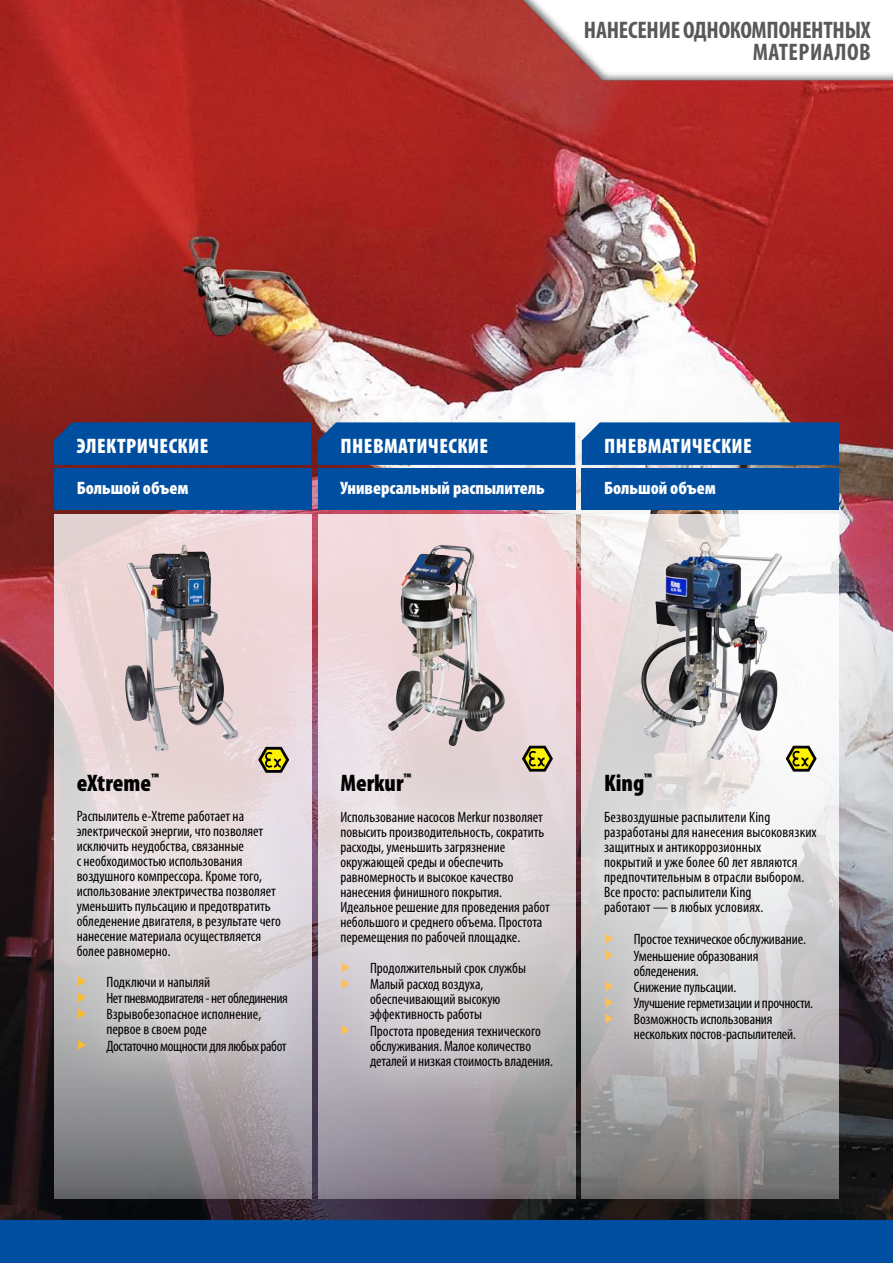
<style>
.page{position:relative;width:893px;height:1263px;background:#fff}
.page>*{position:absolute;margin:0;border:0;box-sizing:border-box;transform-origin:0 0}
.t1{font:700 condensed 24px/22.5px "Myriad Pro";letter-spacing:-.01em;color:#58595b;text-align:right}
.t2{font:900 condensed 24px "Myriad Pro";color:#000}
.t3{font:900 condensed 21px "Myriad Pro";letter-spacing:.02em;color:#fff}
.t4{font:900 condensed 18px "Myriad Pro";color:#fff}
.t5{font:condensed 15px/15px "Myriad Pro";color:#000}
</style>
<div class="page">
<img style="left:0;top:0;width:893px;height:1220px">
<div style="left:495px;top:0;width:398px;height:82px;background:#000;opacity:.6"></div>
<div style="left:0;top:1220px;width:893px;height:43px;background:#004ea0"></div>
<svg style="left:54px;top:514px;width:257px;height:684px;background:#beb0b3"></svg>
<div style="left:54px;top:422px;width:257px;height:43px;background:#004ea0"></div>
<div style="left:54px;top:468px;width:257px;height:41px;background:#004ea0"></div>
<svg style="left:318px;top:514px;width:257px;height:684px;background:#c7b8bd"></svg>
<div style="left:318px;top:422px;width:257px;height:43px;background:#004ea0"></div>
<div style="left:318px;top:468px;width:257px;height:41px;background:#004ea0"></div>
<svg style="left:582px;top:514px;width:257px;height:684px"></svg>
<div style="left:582px;top:422px;width:257px;height:43px;background:#004ea0"></div>
<div style="left:582px;top:468px;width:257px;height:41px;background:#004ea0"></div>
<div style="left:558px;top:728px;width:301px;height:359px;background:#fff;opacity:.7"></div>
<svg style="left:606px;top:934px;width:7px;height:10px"></svg>
<svg style="left:606px;top:950px;width:7px;height:10px"></svg>
<svg style="left:606px;top:981px;width:7px;height:10px"></svg>
<svg style="left:606px;top:997px;width:7px;height:10px"></svg>
<svg style="left:606px;top:1013px;width:7px;height:10px"></svg>
<div style="left:294px;top:729px;width:300px;height:384px;background:#fff;opacity:.7"></div>
<svg style="left:342px;top:962px;width:7px;height:10px"></svg>
<svg style="left:342px;top:979px;width:7px;height:10px"></svg>
<svg style="left:342px;top:1025px;width:7px;height:10px"></svg>
<img style="left:396px;top:545px;width:46px;height:154px">
<svg style="left:786px;top:746px;width:30px;height:25px"></svg>
<svg style="left:522px;top:746px;width:30px;height:25px"></svg>
<img style="left:125px;top:545px;width:59px;height:184px">
<div style="left:31px;top:729px;width:300px;height:370px;background:#fff;opacity:.7"></div>
<svg style="left:78px;top:976px;width:8px;height:10px"></svg>
<svg style="left:78px;top:992px;width:8px;height:10px"></svg>
<svg style="left:78px;top:1009px;width:8px;height:10px"></svg>
<svg style="left:78px;top:1040px;width:8px;height:10px"></svg>
<svg style="left:259px;top:747px;width:30px;height:25px"></svg>
<img style="left:641px;top:542px;width:62px;height:196px">
<h1 class="t1" style="left:584px;top:18px;width:288px">НАНЕСЕНИЕ ОДНОКОМПОНЕНТНЫХ<br>МАТЕРИАЛОВ</h1>
<h2 class="t3" style="left:77px;top:434px;width:133px">ЭЛЕКТРИЧЕСКИЕ</h2>
<h2 class="t3" style="left:341px;top:434px;width:149px">ПНЕВМАТИЧЕСКИЕ</h2>
<h2 class="t3" style="left:604px;top:434px;width:149px">ПНЕВМАТИЧЕСКИЕ</h2>
<p class="t4" style="left:77px;top:478px;width:113px">Большой объем</p>
<p class="t4" style="left:340px;top:478px;width:206px">Универсальный распылитель</p>
<p class="t4" style="left:604px;top:478px;width:113px">Большой объем</p>
<h1 class="t2" style="left:77px;top:769px;width:84px">eXtreme<sup>™</sup></h1>
<p class="t5" style="left:77px;top:809px;width:206px">Распылитель e-Xtreme работает на электрической энергии, что позволяет исключить неудобства, связанные<br>с необходимостью использования воздушного компрессора. Кроме того, использование электричества позволяет уменьшить пульсацию и предотвратить обледенение двигателя, в результате чего нанесение материала осуществляется более равномерно.</p>
<p class="t5" style="left:106px;top:974px;width:183px;line-height:15.9px">Подключи и напыляй<br>Нет пневмодвигателя - нет облединения<br>Взрывобезопасное исполнение, первое в своем роде<br>Достаточно мощности для любых работ</p>
<h1 class="t2" style="left:340px;top:769px;width:72px">Merkur<sup>™</sup></h1>
<p class="t5" style="left:340px;top:810px;width:211px">Использование насосов Merkur позволяет повысить производительность, сократить расходы, уменьшить загрязнение окружающей среды и обеспечить равномерность и высокое качество нанесения финишного покрытия.<br>Идеальное решение для проведения работ небольшого и среднего объема. Простота перемещения по рабочей площадке.</p>
<p class="t5" style="left:370px;top:961px;width:184px;line-height:15.5px">Продолжительный срок службы<br>Малый расход воздуха, обеспечивающий высокую эффективность работы<br>Простота проведения технического обслуживания. Малое количество деталей и низкая стоимость владения.</p>
<h1 class="t2" style="left:604px;top:769px;width:49px">King<sup>™</sup></h1>
<p class="t5" style="left:604px;top:810px;width:214px">Безвоздушные распылители King разработаны для нанесения высоковязких защитных и антикоррозионных<br>покрытий и уже более 60 лет являются предпочтительным в отрасли выбором.<br>Все просто: распылители King<br>работают — в любых условиях.</p>
<p class="t5" style="left:634px;top:932px;width:181px;line-height:15.8px">Простое техническое обслуживание.<br>Уменьшение образования обледенения.<br>Снижение пульсации.<br>Улучшение герметизации и прочности.<br>Возможность использования нескольких постов-распылителей.</p>
</div>
